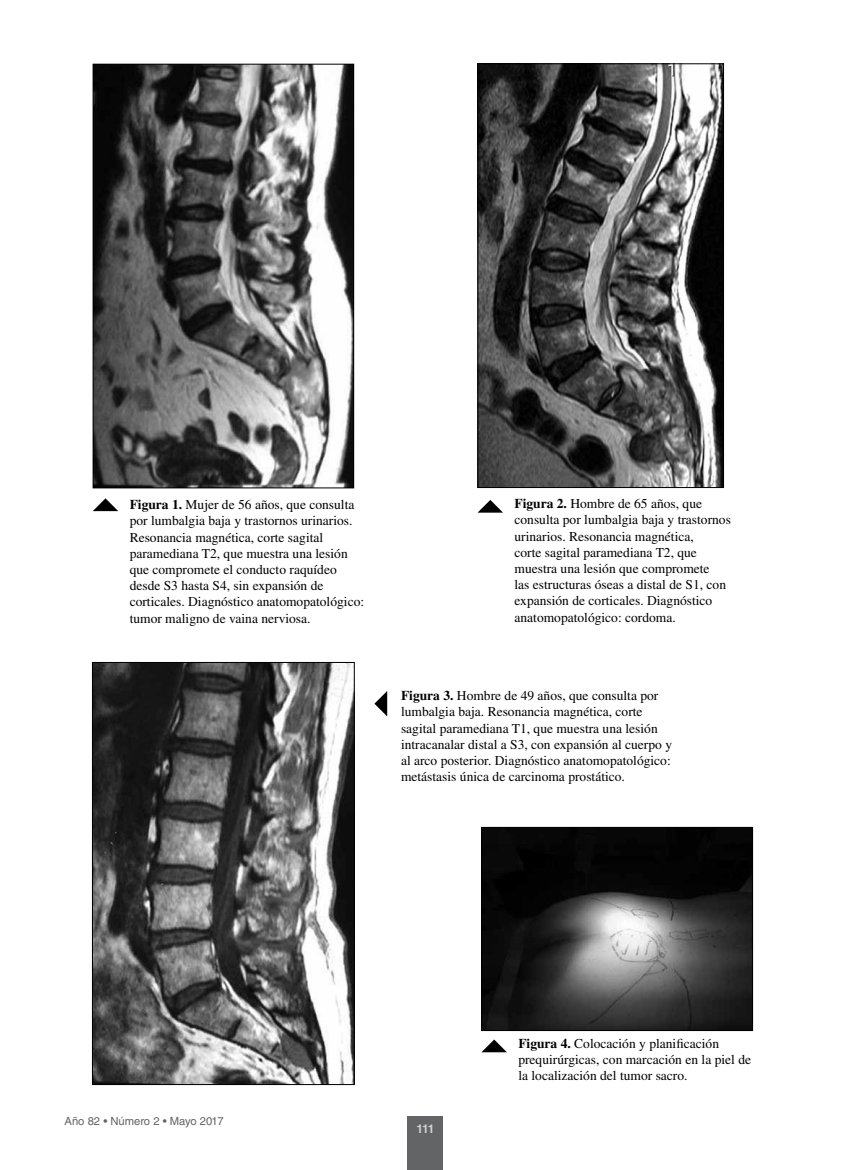
<style>
.page{position:relative;width:851px;height:1170px;background:#fff}
.page>*{position:absolute;margin:0;border:0;box-sizing:border-box;transform-origin:0 0}
.t1{font:13.5px/16.2px "Times LT Std";color:#000}
.t2{font:700 12px "Helvetica LT Std";color:#d1d3d4}
.t3{font:11.25px "Helvetica LT Std";color:#636466}
.s1{font-weight:700}
</style>
<div class="page">
<div style="left:407px;top:1116px;width:36px;height:53px;background:#636466"></div>
<img style="left:95px;top:66px;width:257px;height:420px">
<div style="left:93px;top:64px;width:261px;height:424px;border:1px solid #000"></div>
<img style="left:479px;top:65px;width:242px;height:421px">
<div style="left:477px;top:63px;width:246px;height:425px;border:1px solid #000"></div>
<img style="left:94px;top:664px;width:258px;height:418px">
<div style="left:92px;top:662px;width:262px;height:422px;border:1px solid #000"></div>
<img style="left:483px;top:829px;width:267px;height:199px">
<div style="left:481px;top:827px;width:271px;height:203px;border:1px solid #000"></div>
<svg style="left:93px;top:498px;width:25px;height:13px"></svg>
<svg style="left:374px;top:691px;width:13px;height:25px"></svg>
<svg style="left:478px;top:500px;width:25px;height:12px"></svg>
<svg style="left:482px;top:1039px;width:25px;height:13px"></svg>
<p class="t1" style="left:130px;top:496px;width:236px"><span class="s1">Figura 1.</span> Mujer de 56 años, que consulta por lumbalgia baja y trastornos urinarios.<br>Resonancia magnética, corte sagital paramediana T2, que muestra una lesión que compromete el conducto raquídeo desde S3 hasta S4, sin expansión de corticales. Diagnóstico anatomopatológico: tumor maligno de vaina nerviosa.</p>
<p class="t1" style="left:514px;top:495px;width:218px"><span class="s1">Figura 2.</span> Hombre de 65 años, que consulta por lumbalgia baja y trastornos urinarios. Resonancia magnética,<br>corte sagital paramediana T2, que muestra una lesión que compromete<br>las estructuras óseas a distal de S1, con expansión de corticales. Diagnóstico anatomopatológico: cordoma.</p>
<p class="t1" style="left:401px;top:687px;width:272px"><span class="s1">Figura 3.</span> Hombre de 49 años, que consulta por lumbalgia baja. Resonancia magnética, corte sagital paramediana T1, que muestra una lesión intracanalar distal a S3, con expansión al cuerpo y al arco posterior. Diagnóstico anatomopatológico: metástasis única de carcinoma prostático.</p>
<p class="t3" style="left:64px;top:1114px;width:160px">Año 82 • Número 2 • Mayo 2017</p>
<p class="t2" style="left:416px;top:1121px;width:19px">111</p>
<p class="t1" style="left:518px;top:1035px;width:234px"><span class="s1">Figura 4.</span> Colocación y planificación prequirúrgicas, con marcación en la piel de la localización del tumor sacro.</p>
</div>
